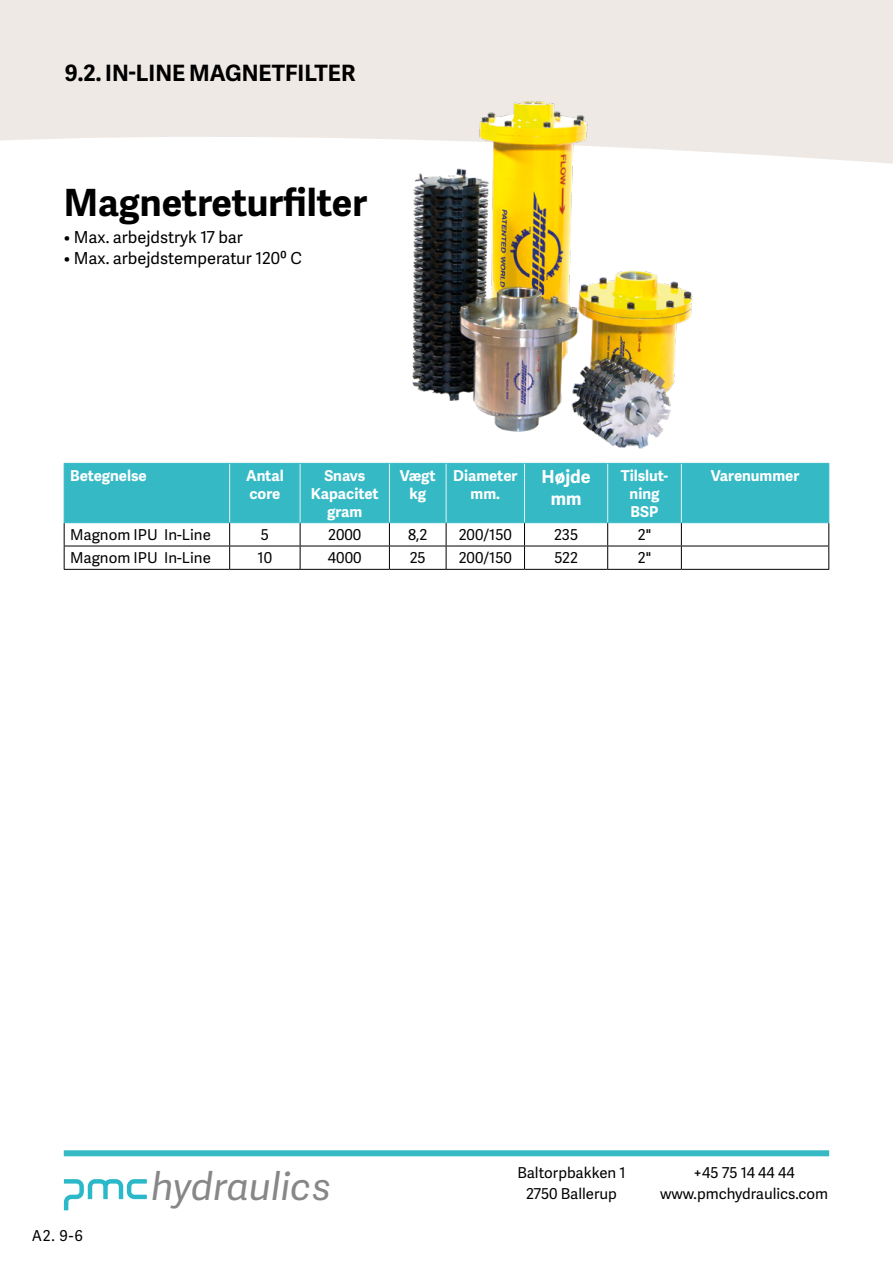
<style>
.page{position:relative;width:893px;height:1263px;background:#fff}
.page>*{position:absolute;margin:0;border:0;box-sizing:border-box;transform-origin:0 0}
.t1{font:italic 38.55px "Adelle Sans";color:#878787}
.t2{font:700 37.5px "Adelle Sans";color:#000}
.t3{font:700 22.5px "Adelle Sans";color:#000}
.t4{font:700 18px/21.6px "Adelle Sans";color:#fff;text-align:center}
.t5{font:16.5px "Adelle Sans";color:#000}
.t6{font:15px/21px "Adelle Sans";color:#000;text-align:center}
.t7{font:700 15px/18px "Adelle Sans";color:#fff;text-align:center}
</style>
<div class="page">
<svg style="left:0;top:0;width:893px;height:164px;background:#efeae7"></svg>
<div style="left:64px;top:1150px;width:765px;height:6px;background:#35b9c5"></div>
<svg style="left:64px;top:1179px;width:83px;height:31px"></svg>
<div style="left:65px;top:464px;width:763px;height:58px;background:#35b9c5"></div>
<hr style="left:64px;top:546px;width:166px;height:1px;background:#000">
<svg style="left:64px;top:523px;width:1px;height:46px"></svg>
<svg style="left:229px;top:523px;width:600px;height:46px"></svg>
<hr style="left:64px;top:569px;width:166px;height:1px;background:#000">
<hr style="left:230px;top:569px;width:70px;height:1px;background:#000">
<hr style="left:300px;top:569px;width:89px;height:1px;background:#000">
<hr style="left:389px;top:569px;width:57px;height:1px;background:#000">
<hr style="left:446px;top:569px;width:78px;height:1px;background:#000">
<hr style="left:524px;top:569px;width:84px;height:1px;background:#000">
<hr style="left:608px;top:569px;width:73px;height:1px;background:#000">
<hr style="left:681px;top:569px;width:148px;height:1px;background:#000">
<hr style="left:64px;top:464px;width:1px;height:58px;background:#35b9c5">
<hr style="left:64px;top:463px;width:166px;height:1px;background:#35b9c5">
<hr style="left:229px;top:464px;width:1px;height:58px;background:#e3f2f5">
<hr style="left:230px;top:463px;width:70px;height:1px;background:#35b9c5">
<hr style="left:300px;top:464px;width:1px;height:58px;background:#e3f2f5">
<hr style="left:300px;top:463px;width:89px;height:1px;background:#35b9c5">
<hr style="left:389px;top:463px;width:57px;height:1px;background:#35b9c5">
<hr style="left:446px;top:463px;width:78px;height:1px;background:#35b9c5">
<hr style="left:524px;top:463px;width:84px;height:1px;background:#35b9c5">
<hr style="left:389px;top:464px;width:1px;height:58px;background:#e3f2f5">
<hr style="left:446px;top:464px;width:1px;height:58px;background:#e3f2f5">
<hr style="left:524px;top:464px;width:1px;height:58px;background:#e3f2f5">
<hr style="left:607px;top:464px;width:1px;height:58px;background:#e3f2f5">
<hr style="left:608px;top:463px;width:73px;height:1px;background:#35b9c5">
<hr style="left:681px;top:464px;width:1px;height:58px;background:#e3f2f5">
<hr style="left:681px;top:463px;width:148px;height:1px;background:#35b9c5">
<hr style="left:828px;top:464px;width:1px;height:58px;background:#35b9c5">
<hr style="left:64px;top:522px;width:166px;height:1px;background:#35b9c5">
<hr style="left:230px;top:522px;width:70px;height:1px;background:#35b9c5">
<hr style="left:300px;top:522px;width:89px;height:1px;background:#35b9c5">
<hr style="left:389px;top:522px;width:57px;height:1px;background:#35b9c5">
<hr style="left:446px;top:522px;width:78px;height:1px;background:#35b9c5">
<hr style="left:524px;top:522px;width:84px;height:1px;background:#35b9c5">
<hr style="left:608px;top:522px;width:73px;height:1px;background:#35b9c5">
<hr style="left:681px;top:522px;width:148px;height:1px;background:#35b9c5">
<img style="left:371px;top:89px;width:340px;height:360px">
<p class="t3" style="left:65px;top:56px;width:292px">9.2. IN-LINE MAGNETFILTER</p>
<p class="t2" style="left:64px;top:175px;width:305px">Magnetreturfilter</p>
<p class="t5" style="left:64px;top:225px;width:181px">• Max. arbejdstryk 17 bar</p>
<p class="t5" style="left:64px;top:246px;width:240px">• Max. arbejdstemperatur 120⁰ C</p>
<p class="t7" style="left:70px;top:466px;width:78px">Betegnelse</p>
<p class="t7" style="left:246px;top:466px;width:39px;text-align:left">Antal core</p>
<p class="t7" style="left:324px;top:466px;width:42px">Snavs</p>
<p class="t7" style="left:311px;top:484px;width:69px">Kapacitet gram</p>
<p class="t7" style="left:400px;top:466px;width:37px">Vægt kg</p>
<p class="t7" style="left:453px;top:466px;width:66px">Diameter mm.</p>
<p class="t4" style="left:542px;top:465px;width:51px">Højde mm</p>
<p class="t7" style="left:621px;top:466px;width:49px">Tilslut&shy;ning<br>BSP</p>
<p class="t7" style="left:711px;top:466px;width:90px">Varenummer</p>
<p class="t6" style="left:70px;top:524px;width:142px">Magnom IPU In-Line</p>
<p class="t6" style="left:261px;top:524px;width:10px">5</p>
<p class="t6" style="left:328px;top:524px;width:35px">2000</p>
<p class="t6" style="left:408px;top:524px;width:21px">8,2</p>
<p class="t6" style="left:459px;top:524px;width:55px">200/150</p>
<p class="t6" style="left:554px;top:524px;width:26px">235</p>
<p class="t6" style="left:638px;top:524px;width:15px">2"</p>
<p class="t6" style="left:70px;top:547px;width:142px">Magnom IPU In-Line</p>
<p class="t6" style="left:258px;top:547px;width:16px">10</p>
<p class="t6" style="left:328px;top:547px;width:35px">4000</p>
<p class="t6" style="left:410px;top:547px;width:17px">25</p>
<p class="t6" style="left:459px;top:547px;width:55px">200/150</p>
<p class="t6" style="left:554px;top:547px;width:25px">522</p>
<p class="t6" style="left:638px;top:547px;width:15px">2"</p>
<p class="t6" style="left:32px;top:1224px;width:52px">A2. 9-6</p>
<h1 class="t1" style="left:151px;top:1158px;width:181px">hydraulics</h1>
<p class="t6" style="left:517px;top:1162px;width:110px">Baltorpbakken 1<br>2750 Ballerup</p>
<p class="t6" style="left:660px;top:1162px;width:170px">+45 75 14 44 44 www.pmchydraulics.com</p>
</div>
